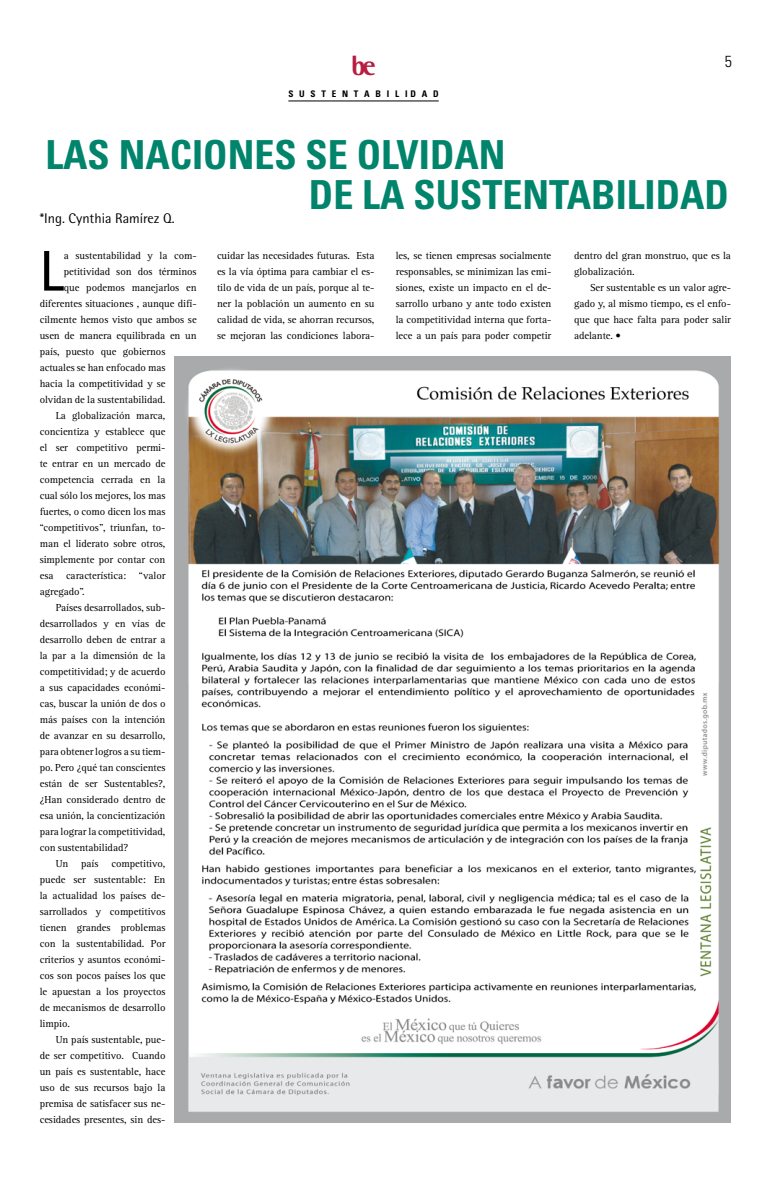
<style>
.page{position:relative;width:783px;height:1177px;background:#fff}
.page>*{position:absolute;margin:0;border:0;box-sizing:border-box;transform-origin:0 0}
.t1{font:condensed 54.8px "Univers";color:#000}
.t2{font:700 condensed 40px/40px "Univers";color:#00846b}
.t3{font:800 28px "Rotis Semi Sans";color:#b61e42}
.t4{font:14px "Rotis Semi Sans";color:#000}
.t5{font:10.5px/16px "Rotis Serif";letter-spacing:-.005em;color:#000;text-align:justify}
.t6{font:700 condensed 9.1px "Univers";color:#000}
</style>
<div class="page">
<hr style="left:288px;top:100px;width:150px;height:1px;background:#000">
<img style="left:174px;top:356px;width:555px;height:766px">
<h3 class="t3" style="left:351px;top:47px;width:26px">be</h3>
<p class="t6" style="left:288px;top:89px;width:152px">S U S T E N T A B I L I D A D</p>
<h2 class="t2" style="left:309px;top:135px;width:421px;text-indent:-263px">LAS NACIONES SE OLVIDAN<br>DE LA SUSTENTABILIDAD</h2>
<h3 class="t4" style="left:40px;top:210px;width:136px">*Ing. Cynthia Ramírez Q.</h3>
<h1 class="t1" style="left:40px;top:236px;width:26px">L</h1>
<p class="t5" style="left:64px;top:247px;width:134px">a sustentabilidad y la com-</p>
<p class="t5" style="left:217px;top:247px;width:159px">cuidar las necesidades futuras. Esta es la vía óptima para cambiar el es&shy;tilo de vida de un país, porque al te&shy;ner la población un aumento en su calidad de vida, se ahorran recursos, se mejoran las condiciones labora-</p>
<p class="t5" style="left:395px;top:247px;width:157px">les, se tienen empresas socialmente responsables, se minimizan las emi&shy;siones, existe un impacto en el de&shy;sarrollo urbano y ante todo existen la competitividad interna que forta&shy;lece a un país para poder competir</p>
<p class="t5" style="left:574px;top:247px;width:158px">dentro del gran monstruo, que es la globalización.</p>
<p class="t5" style="left:64px;top:263px;width:134px">petitividad son dos términos</p>
<p class="t5" style="left:64px;top:279px;width:134px">que podemos manejarlos en</p>
<p class="t5" style="left:40px;top:295px;width:158px">diferentes situaciones , aunque difí-</p>
<p class="t5" style="left:40px;top:311px;width:158px">cilmente hemos visto que ambos se</p>
<p class="t5" style="left:40px;top:327px;width:158px">usen de manera equilibrada en un</p>
<p class="t5" style="left:40px;top:343px;width:127px">país, puesto que gobiernos</p>
<p class="t5" style="left:40px;top:359px;width:127px">actuales se han enfocado mas</p>
<p class="t5" style="left:40px;top:375px;width:127px">hacia la competitividad y se</p>
<p class="t5" style="left:40px;top:391px;width:127px">olvidan de la sustentabilidad.</p>
<p class="t5" style="left:56px;top:407px;width:111px">La globalización marca,</p>
<p class="t5" style="left:40px;top:423px;width:127px">concientiza y establece que</p>
<p class="t5" style="left:40px;top:439px;width:127px">el ser competitivo permi-</p>
<p class="t5" style="left:40px;top:455px;width:127px">te entrar en un mercado de</p>
<p class="t5" style="left:40px;top:471px;width:127px">competencia cerrada en la</p>
<p class="t5" style="left:40px;top:487px;width:127px">cual sólo los mejores, los mas</p>
<p class="t5" style="left:40px;top:503px;width:127px">fuertes, o como dicen los mas</p>
<p class="t5" style="left:40px;top:519px;width:127px">“competitivos”, triunfan, to-</p>
<p class="t5" style="left:40px;top:535px;width:127px">man el liderato sobre otros,</p>
<p class="t5" style="left:40px;top:551px;width:127px">simplemente por contar con</p>
<p class="t5" style="left:40px;top:567px;width:127px">esa característica: “valor</p>
<p class="t5" style="left:40px;top:583px;width:47px">agregado”.</p>
<p class="t5" style="left:56px;top:599px;width:111px">Países desarrollados, sub-</p>
<p class="t5" style="left:40px;top:615px;width:127px">desarrollados y en vías de</p>
<p class="t5" style="left:40px;top:631px;width:127px">desarrollo deben de entrar a</p>
<p class="t5" style="left:40px;top:647px;width:127px">la par a la dimensión de la</p>
<p class="t5" style="left:40px;top:663px;width:127px">competitividad; y de acuerdo</p>
<p class="t5" style="left:40px;top:679px;width:127px">a sus capacidades económi-</p>
<p class="t5" style="left:40px;top:695px;width:127px">cas, buscar la unión de dos o</p>
<p class="t5" style="left:40px;top:711px;width:127px">más países con la intención</p>
<p class="t5" style="left:40px;top:727px;width:127px">de avanzar en su desarrollo,</p>
<p class="t5" style="left:40px;top:743px;width:127px">para obtener logros a su tiem-</p>
<p class="t5" style="left:40px;top:759px;width:127px">po. Pero ¿qué tan conscientes</p>
<p class="t5" style="left:40px;top:775px;width:127px">están de ser Sustentables?,</p>
<p class="t5" style="left:40px;top:791px;width:127px">¿Han considerado dentro de</p>
<p class="t5" style="left:40px;top:807px;width:127px">esa unión, la concientización</p>
<p class="t5" style="left:40px;top:823px;width:127px">para lograr la competitividad,</p>
<p class="t5" style="left:40px;top:839px;width:90px">con sustentabilidad?</p>
<p class="t5" style="left:56px;top:855px;width:111px">Un país competitivo,</p>
<p class="t5" style="left:40px;top:871px;width:127px">puede ser sustentable: En</p>
<p class="t5" style="left:40px;top:887px;width:127px">la actualidad los países de-</p>
<p class="t5" style="left:40px;top:903px;width:127px">sarrollados y competitivos</p>
<p class="t5" style="left:40px;top:919px;width:127px">tienen grandes problemas</p>
<p class="t5" style="left:40px;top:935px;width:127px">con la sustentabilidad. Por</p>
<p class="t5" style="left:40px;top:951px;width:127px">criterios y asuntos económi-</p>
<p class="t5" style="left:40px;top:967px;width:127px">cos son pocos países los que</p>
<p class="t5" style="left:40px;top:983px;width:127px">le apuestan a los proyectos</p>
<p class="t5" style="left:40px;top:999px;width:127px">de mecanismos de desarrollo</p>
<p class="t5" style="left:40px;top:1015px;width:32px">limpio.</p>
<p class="t5" style="left:56px;top:1031px;width:111px">Un país sustentable, pue-</p>
<p class="t5" style="left:40px;top:1047px;width:127px">de ser competitivo. Cuando</p>
<p class="t5" style="left:40px;top:1063px;width:127px">un país es sustentable, hace</p>
<p class="t5" style="left:40px;top:1079px;width:127px">uso de sus recursos bajo la</p>
<p class="t5" style="left:40px;top:1095px;width:127px">premisa de satisfacer sus ne-</p>
<p class="t5" style="left:40px;top:1111px;width:127px">cesidades presentes, sin des-</p>
<p class="t5" style="left:574px;top:279px;width:158px;text-indent:16px">Ser sustentable es un valor agre&shy;gado y, al mismo tiempo, es el enfo&shy;que que hace falta para poder salir adelante. •</p>
</div>
